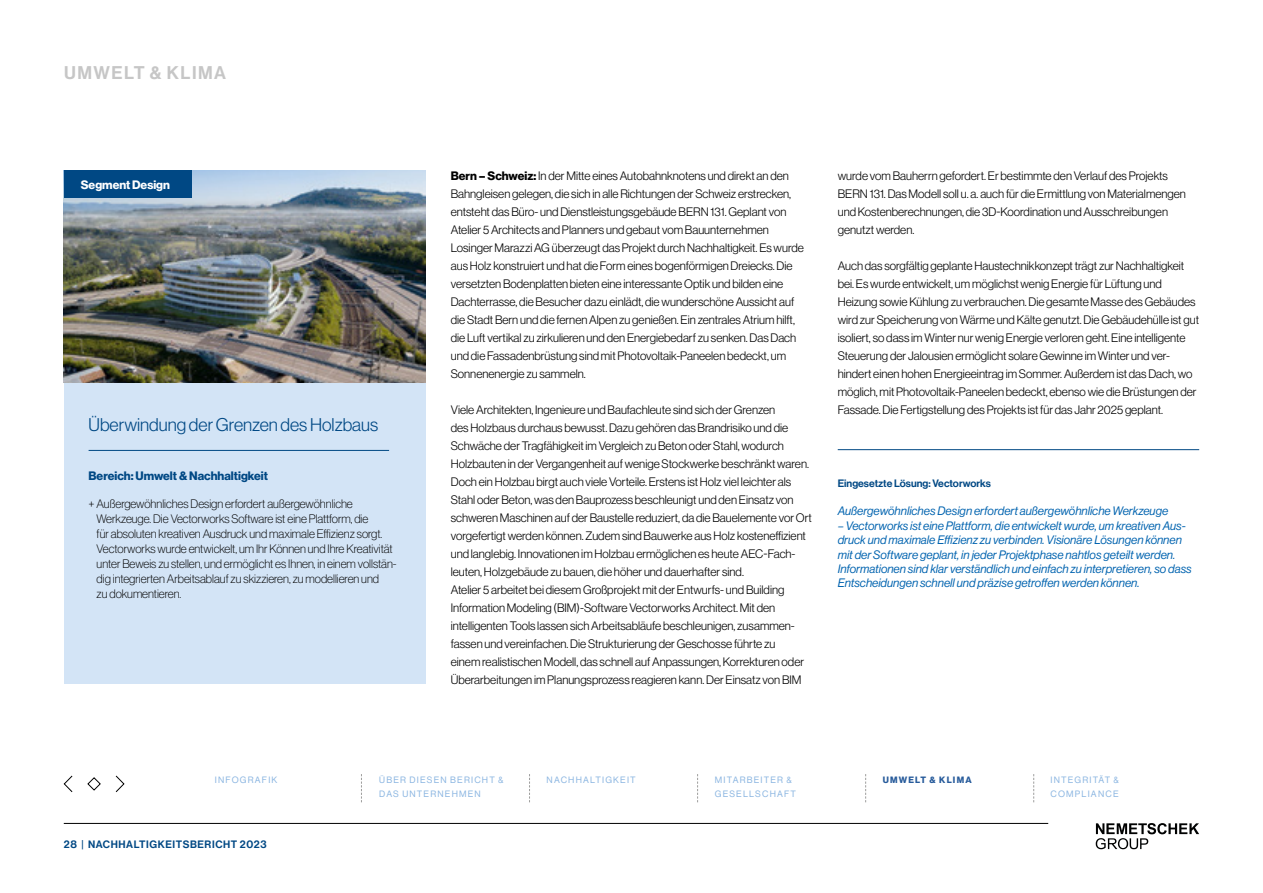
<style>
.page{position:relative;width:1263px;height:893px;background:#fff}
.page>*{position:absolute;margin:0;border:0;box-sizing:border-box;transform-origin:0 0}
.t1{font:300 18px "Neue Haas Display";color:#004884}
.t2{font:18px "Neue Haas Display Mediu";letter-spacing:.08em;color:#c6c6c6}
.t3{font:300 12px/18px "Neue Haas Display";color:#000}
.t4{font:italic 12px/14.4px "Neue Haas Display";color:#0063af}
.t5{font:100 12px/15px "Neue Haas Display";color:#000}
.t6{font:700 12px "Neue Haas Display";color:#004884}
.t7{font:700 12px "Neue Haas Display";color:#fff}
.t8{font:10.5px "Neue Haas Display Mediu";letter-spacing:.055em;color:#004884}
.t9{font:10.5px "Neue Haas Display Mediu";color:#004884}
.t10{font:9px/13.5px "Neue Haas Display";letter-spacing:.13em;color:#8ab5e1}
.t11{font:700 9px "Neue Haas Display";letter-spacing:.13em;color:#275b9b}
.s1{font-weight:700}
</style>
<div class="page">
<hr style="left:64px;top:823px;width:984px;height:1px;background:#000">
<svg style="left:1096px;top:823px;width:103px;height:26px"></svg>
<svg style="left:87px;top:777px;width:14px;height:14px"></svg>
<svg style="left:63px;top:775px;width:10px;height:17px"></svg>
<svg style="left:115px;top:775px;width:10px;height:17px"></svg>
<div style="left:64px;top:170px;width:361px;height:514px;background:#d3e4f6"></div>
<img style="left:64px;top:170px;width:361px;height:213px">
<hr style="left:89px;top:450px;width:300px;height:1px;background:#004884">
<div style="left:64px;top:170px;width:127px;height:27px;background:#004884"></div>
<hr style="left:838px;top:449px;width:361px;height:1px;background:#004884">
<svg style="left:361px;top:774px;width:1px;height:28px"></svg>
<svg style="left:529px;top:774px;width:1px;height:28px"></svg>
<svg style="left:697px;top:774px;width:1px;height:28px"></svg>
<svg style="left:865px;top:774px;width:1px;height:28px"></svg>
<svg style="left:1033px;top:774px;width:1px;height:28px"></svg>
<h1 class="t2" style="left:64px;top:62px;width:164px">UMWELT &amp; KLIMA</h1>
<p class="t7" style="left:81px;top:177px;width:91px">Segment Design</p>
<p class="t3" style="left:451px;top:167px;width:355px"><span class="s1">Bern – Schweiz:</span> In der Mitte eines Autobahnknotens und direkt an den Bahngleisen gelegen, die sich in alle Richtungen der Schweiz erstrecken, entsteht das Büro- und Dienstleistungsgebäude BERN 131. Geplant von Atelier 5 Architects and Planners und gebaut vom Bauunternehmen Losinger Marazzi AG überzeugt das Projekt durch Nachhaltigkeit. Es wurde aus Holz konstruiert und hat die Form eines bogenförmigen Dreiecks. Die versetzten Bodenplatten bieten eine interessante Optik und bilden eine Dachterrasse, die Besucher dazu einlädt, die wunderschöne Aussicht auf die Stadt Bern und die fernen Alpen zu genießen. Ein zentrales Atrium hilft, die Luft vertikal zu zirkulieren und den Energiebedarf zu senken. Das Dach und die Fassadenbrüstung sind mit Photovoltaik-Paneelen bedeckt, um Sonnenenergie zu sammeln.</p>
<p class="t3" style="left:451px;top:401px;width:363px">Viele Architekten, Ingenieure und Baufachleute sind sich der Grenzen<br>des Holzbaus durchaus bewusst. Dazu gehören das Brandrisiko und die Schwäche der Tragfähigkeit im Vergleich zu Beton oder Stahl, wodurch Holzbauten in der Vergangenheit auf wenige Stockwerke beschränkt waren.<br>Doch ein Holzbau birgt auch viele Vorteile. Erstens ist Holz viel leichter als Stahl oder Beton, was den Bauprozess beschleunigt und den Einsatz von schweren Maschinen auf der Baustelle reduziert, da die Bauelemente vor Ort vorgefertigt werden können. Zudem sind Bauwerke aus Holz kosteneffizient und langlebig. Innovationen im Holzbau ermöglichen es heute AEC-Fach&shy;leuten, Holzgebäude zu bauen, die höher und dauerhafter sind.<br>Atelier 5 arbeitet bei diesem Großprojekt mit der Entwurfs- und Building Information Modeling (BIM)-Software Vectorworks Architect. Mit den intelligenten Tools lassen sich Arbeitsabläufe beschleunigen, zusammen&shy;fassen und vereinfachen. Die Strukturierung der Geschosse führte zu<br>einem realistischen Modell, das schnell auf Anpassungen, Korrekturen oder Überarbeitungen im Planungsprozess reagieren kann. Der Einsatz von BIM</p>
<h1 class="t1" style="left:89px;top:414px;width:291px">Überwindung der Grenzen des Holzbaus</h1>
<p class="t6" style="left:89px;top:469px;width:181px">Bereich: Umwelt &amp; Nachhaltigkeit</p>
<p class="t5" style="left:97px;top:496px;width:301px;text-indent:-8px">+ Außergewöhnliches Design erfordert außergewöhnliche Werkzeuge. Die Vectorworks Software ist eine Plattform, die<br>für absoluten kreativen Ausdruck und maximale Effizienz sorgt.<br>Vectorworks wurde entwickelt, um Ihr Können und Ihre Kreativität unter Beweis zu stellen, und ermöglicht es Ihnen, in einem vollstän&shy;dig integrierten Arbeitsablauf zu skizzieren, zu modellieren und<br>zu dokumentieren.</p>
<p class="t3" style="left:838px;top:167px;width:350px">wurde vom Bauherrn gefordert. Er bestimmte den Verlauf des Projekts BERN 131. Das Modell soll u. a. auch für die Ermittlung von Materialmengen und Kostenberechnungen, die 3D-Koordination und Ausschreibungen genutzt werden.</p>
<p class="t3" style="left:838px;top:257px;width:363px">Auch das sorgfältig geplante Haustechnikkonzept trägt zur Nachhaltigkeit bei. Es wurde entwickelt, um möglichst wenig Energie für Lüftung und Heizung sowie Kühlung zu verbrauchen. Die gesamte Masse des Gebäudes wird zur Speicherung von Wärme und Kälte genutzt. Die Gebäudehülle ist gut isoliert, so dass im Winter nur wenig Energie verloren geht. Eine intelligente Steuerung der Jalousien ermöglicht solare Gewinne im Winter und ver&shy;hindert einen hohen Energieeintrag im Sommer. Außerdem ist das Dach, wo möglich, mit Photovoltaik-Paneelen bedeckt, ebenso wie die Brüstungen der Fassade. Die Fertigstellung des Projekts ist für das Jahr 2025 geplant.</p>
<p class="t9" style="left:838px;top:477px;width:155px">Eingesetzte Lösung: Vectorworks</p>
<p class="t4" style="left:838px;top:504px;width:332px">Außergewöhnliches Design erfordert außergewöhnliche Werkzeuge</p>
<p class="t4" style="left:838px;top:518px;width:355px">– Vectorworks ist eine Plattform, die entwickelt wurde, um kreativen Aus&shy;druck und maximale Effizienz zu verbinden. Visionäre Lösungen können mit der Software geplant, in jeder Projektphase nahtlos geteilt werden.<br>Informationen sind klar verständlich und einfach zu interpretieren, so dass Entscheidungen schnell und präzise getroffen werden können.</p>
<p class="t10" style="left:215px;top:773px;width:64px">INFOGRAFIK</p>
<p class="t8" style="left:64px;top:839px;width:204px">28 | NACHHALTIGKEITSBERICHT 2023</p>
<p class="t10" style="left:379px;top:773px;width:126px">ÜBER DIESEN BERICHT &amp;<br>DAS UNTERNEHMEN</p>
<p class="t10" style="left:547px;top:773px;width:91px">NACHHALTIGKEIT</p>
<p class="t10" style="left:715px;top:773px;width:83px">MITARBEITER &amp;<br>GESELLSCHAFT</p>
<p class="t11" style="left:883px;top:775px;width:90px">UMWELT &amp; KLIMA</p>
<p class="t10" style="left:1050px;top:773px;width:70px">INTEGRITÄT &amp;<br>COMPLIANCE</p>
</div>
